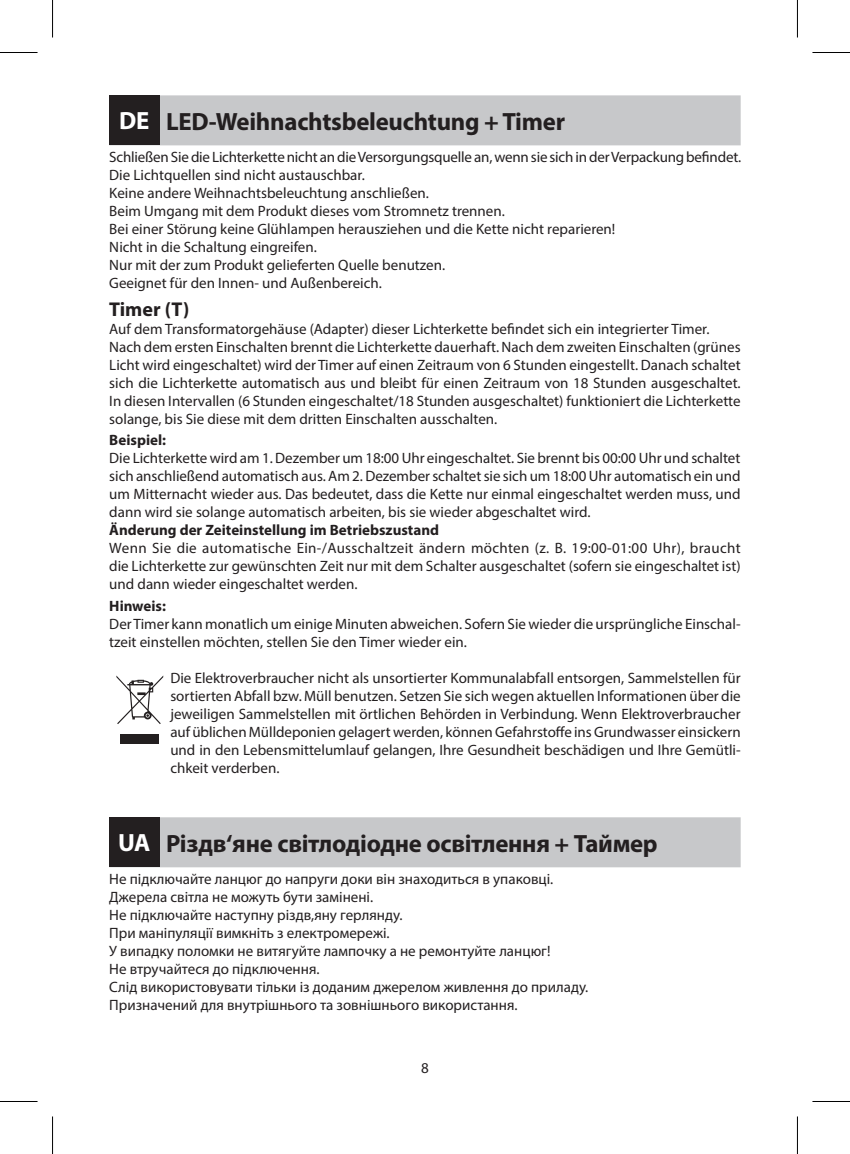
<style>
.page{position:relative;width:850px;height:1154px;background:#fff}
.page>*{position:absolute;margin:0;border:0;box-sizing:border-box;transform-origin:0 0}
.t1{font:700 25px "Myriad Pro";letter-spacing:-.01em;color:#231f20}
.t2{font:700 20px "Myriad Pro";color:#231f20}
.t3{font:15px/18px "Myriad Pro";color:#231f20}
.t4{font:700 15px "Myriad Pro";color:#231f20}
.s1{color:#fff}
</style>
<div class="page">
<div style="left:109px;top:95px;width:631px;height:50px;background:#c7c8ca"></div>
<div style="left:109px;top:817px;width:631px;height:50px;background:#c7c8ca"></div>
<div style="left:109px;top:95px;width:50px;height:50px;background:#231f20"></div>
<svg style="left:116px;top:675px;width:47px;height:49px"></svg>
<div style="left:120px;top:734px;width:39px;height:9px;background:#231f20"></div>
<div style="left:109px;top:817px;width:50px;height:50px;background:#231f20"></div>
<hr style="left:0;top:52px;width:38px;height:1px;background:#000">
<hr style="left:812px;top:52px;width:37px;height:1px;background:#000">
<hr style="left:0;top:1101px;width:38px;height:1px;background:#000">
<hr style="left:812px;top:1101px;width:37px;height:1px;background:#000">
<hr style="left:52px;top:0;width:1px;height:38px;background:#000">
<hr style="left:52px;top:1116px;width:1px;height:38px;background:#000">
<hr style="left:796px;top:0;width:1px;height:38px;background:#000">
<hr style="left:796px;top:1116px;width:1px;height:38px;background:#000">
<h1 class="t1" style="left:119px;top:105px;width:447px"><span class="s1">DE</span> LED-Weihnachtsbeleuchtung + Timer</h1>
<p class="t3" style="left:109px;top:148px;width:633px">Schließen Sie die Lichterkette nicht an die Versorgungsquelle an, wenn sie sich in der Verpackung befindet.<br>Die Lichtquellen sind nicht austauschbar.<br>Keine andere Weihnachtsbeleuchtung anschließen.<br>Beim Umgang mit dem Produkt dieses vom Stromnetz trennen.<br>Bei einer Störung keine Glühlampen herausziehen und die Kette nicht reparieren!<br>Nicht in die Schaltung eingreifen.<br>Nur mit der zum Produkt gelieferten Quelle benutzen.<br>Geeignet für den Innen- und Außenbereich.</p>
<h2 class="t2" style="left:109px;top:296px;width:81px">Timer (T)</h2>
<p class="t3" style="left:109px;top:319px;width:632px">Auf dem Transformatorgehäuse (Adapter) dieser Lichterkette befindet sich ein integrierter Timer.<br>Nach dem ersten Einschalten brennt die Lichterkette dauerhaft. Nach dem zweiten Einschalten (grünes Licht wird eingeschaltet) wird der Timer auf einen Zeitraum von 6 Stunden eingestellt. Danach schaltet sich die Lichterkette automatisch aus und bleibt für einen Zeitraum von 18 Stunden ausgeschaltet.<br>In diesen Intervallen (6 Stunden eingeschaltet/18 Stunden ausgeschaltet) funktioniert die Lichterkette solange, bis Sie diese mit dem dritten Einschalten ausschalten.</p>
<p class="t4" style="left:109px;top:430px;width:58px">Beispiel:</p>
<p class="t3" style="left:109px;top:449px;width:632px;text-align:justify">Die Lichterkette wird am 1. Dezember um 18:00 Uhr eingeschaltet. Sie brennt bis 00:00 Uhr und schaltet sich anschließend automatisch aus. Am 2. Dezember schaltet sie sich um 18:00 Uhr automatisch ein und um Mitternacht wieder aus. Das bedeutet, dass die Kette nur einmal eingeschaltet werden muss, und dann wird sie solange automatisch arbeiten, bis sie wieder abgeschaltet wird.</p>
<p class="t4" style="left:109px;top:520px;width:331px">Änderung der Zeiteinstellung im Betriebszustand</p>
<p class="t3" style="left:109px;top:539px;width:632px;text-align:justify">Wenn Sie die automatische Ein-/Ausschaltzeit ändern möchten (z. B. 19:00-01:00 Uhr), braucht die Lichterkette zur gewünschten Zeit nur mit dem Schalter ausgeschaltet (sofern sie eingeschaltet ist) und dann wieder eingeschaltet werden.</p>
<p class="t4" style="left:109px;top:596px;width:58px">Hinweis:</p>
<p class="t3" style="left:109px;top:614px;width:632px">Der Timer kann monatlich um einige Minuten abweichen. Sofern Sie wieder die ursprüngliche Einschal&shy;tzeit einstellen möchten, stellen Sie den Timer wieder ein.</p>
<p class="t3" style="left:170px;top:668px;width:571px;text-align:justify">Die Elektroverbraucher nicht als unsortierter Kommunalabfall entsorgen, Sammelstellen für sortierten Abfall bzw. Müll benutzen. Setzen Sie sich wegen aktuellen Informationen über die jeweiligen Sammelstellen mit örtlichen Behörden in Verbindung. Wenn Elektroverbraucher auf üblichen Mülldeponien gelagert werden, können Gefahrstoffe ins Grundwasser einsickern und in den Lebensmittelumlauf gelangen, Ihre Gesundheit beschädigen und Ihre Gemütli&shy;chkeit verderben.</p>
<h1 class="t1" style="left:118px;top:827px;width:541px"><span class="s1">UA</span> Різдв‘яне світлодіодне освітлення + Таймер</h1>
<p class="t3" style="left:109px;top:870px;width:480px">Не підключайте ланцюг до напруги доки він знаходиться в упаковці.<br>Джерела світла не можуть бути замінені.<br>Не підключайте наступну різдв,яну герлянду.<br>При маніпуляції вимкніть з електромережі.<br>У випадку поломки не витягуйте лампочку а не ремонтуйте ланцюг!<br>Не втручайтеся до підключення.<br>Слід використовувати тільки із доданим джерелом живлення до приладу.<br>Призначений для внутрішнього та зовнішнього використання.</p>
<p class="t3" style="left:421px;top:1059px;width:9px">8</p>
</div>
